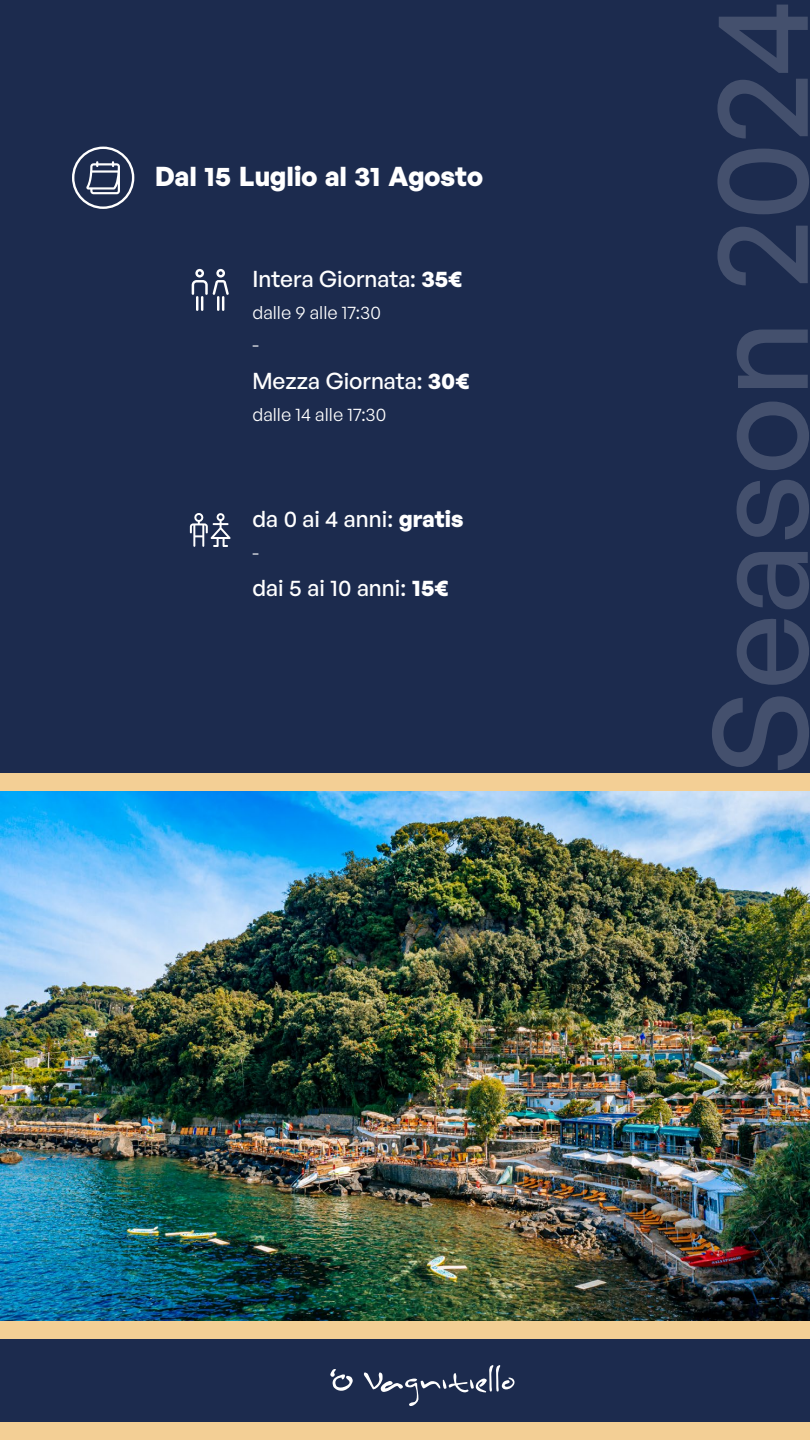
<style>
.page{position:relative;width:810px;height:1440px;background:#fff}
.page>*{position:absolute;margin:0;border:0;box-sizing:border-box;transform-origin:0 0}
.t1{font:700 26.7px "General Sans";color:#fff}
.t2{font:500 22.5px "General Sans";color:#fff}
.t3{font:18px/32.1px "General Sans";color:#fff}
.s1{font-weight:700}
</style>
<div class="page">
<div style="left:0;top:0;width:810px;height:773px;background:#1c2b4e"></div>
<img style="left:0;top:790px;width:810px;height:532px">
<div style="left:0;top:1334px;width:810px;height:92px;background:#1c2b4e"></div>
<svg style="left:364px;top:1365px;width:151px;height:41px"></svg>
<svg style="left:330px;top:1369px;width:23px;height:22px"></svg>
<div style="left:0;top:1423px;width:810px;height:17px;background:#f3cf95"></div>
<div style="left:0;top:1322px;width:810px;height:17px;background:#f3cf95"></div>
<div style="left:0;top:773px;width:810px;height:17px;background:#f3cf95"></div>
<svg style="left:712px;top:696px;width:97px;height:74px"></svg>
<svg style="left:737px;top:619px;width:72px;height:66px"></svg>
<svg style="left:737px;top:552px;width:72px;height:57px"></svg>
<svg style="left:737px;top:480px;width:72px;height:60px"></svg>
<svg style="left:737px;top:402px;width:72px;height:68px"></svg>
<svg style="left:737px;top:330px;width:71px;height:58px"></svg>
<svg style="left:717px;top:226px;width:91px;height:59px"></svg>
<svg style="left:717px;top:149px;width:92px;height:65px"></svg>
<svg style="left:717px;top:79px;width:91px;height:59px"></svg>
<svg style="left:719px;top:5px;width:89px;height:68px"></svg>
<svg style="left:72px;top:147px;width:62px;height:62px"></svg>
<svg style="left:192px;top:269px;width:37px;height:42px"></svg>
<svg style="left:190px;top:513px;width:41px;height:34px"></svg>
<p class="t1" style="left:155px;top:159px;width:330px">Dal 15 Luglio al 31 Agosto</p>
<p class="t2" style="left:252px;top:264px;width:211px">Intera Giornata: <span class="s1">35€</span></p>
<p class="t3" style="left:252px;top:296px;width:130px">dalle 9 alle 17:30 -</p>
<p class="t2" style="left:252px;top:366px;width:219px">Mezza Giornata: <span class="s1">30€</span></p>
<p class="t3" style="left:252px;top:398px;width:135px">dalle 14 alle 17:30</p>
<p class="t2" style="left:252px;top:504px;width:213px">da 0 ai 4 anni: <span class="s1">gratis</span></p>
<p class="t3" style="left:252px;top:536px;width:8px">-</p>
<p class="t2" style="left:252px;top:574px;width:198px">dai 5 ai 10 anni: <span class="s1">15€</span></p>
</div>
